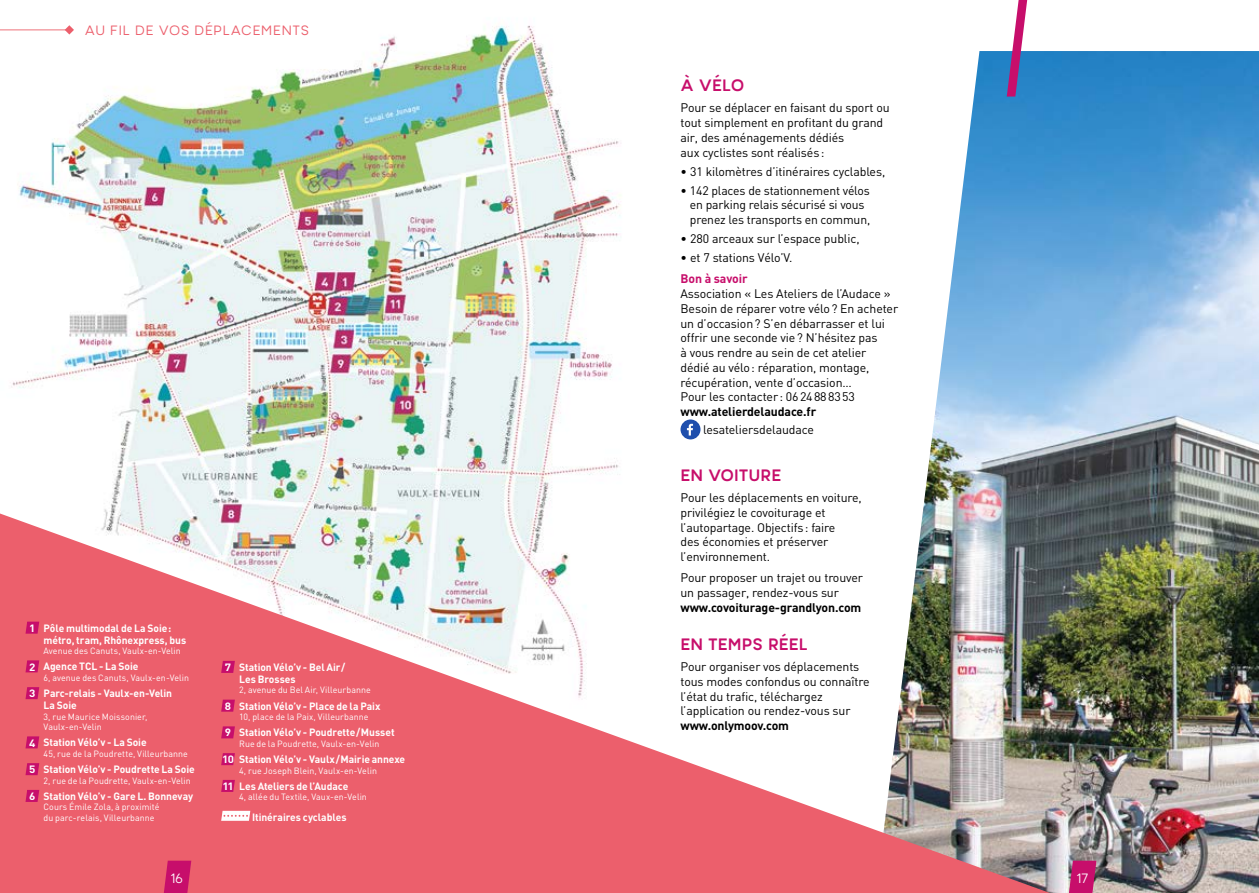
<style>
.page{position:relative;width:1259px;height:893px;background:#fff}
.page>*{position:absolute;margin:0;border:0;box-sizing:border-box;transform-origin:0 0}
.t1{font:700 16.5px "Minimo";color:#c70e6b}
.t2{font:13.5px "Minimo";letter-spacing:.05em;color:#ec5f6c}
.t3{font:13.5px "Minimo";color:#fff}
.t4{font:12.3px/14.7px "DIN";letter-spacing:-.01em;color:#000}
.t5{font:700 12.3px "DIN";letter-spacing:-.01em;color:#000}
.t6{font:700 12.3px "DIN";letter-spacing:-.01em;color:#c70e6b}
.t7{font:700 10.5px/12px "DIN";letter-spacing:-.01em;color:#fff;scale:1.1 1}
.t8{font:700 10.5px "DIN";letter-spacing:-.01em;color:#fff}
.t9{font:9px/10.5px "DIN";letter-spacing:.005em;color:#fff}
</style>
<div class="page">
<img style="left:922px;top:51px;width:337px;height:842px">
<img style="left:0;top:25px;width:621px;height:488px">
<svg style="left:0;top:513px;width:1050px;height:380px;fill:#ec5f6c"></svg>
<svg style="left:26px;top:622px;width:13px;height:12px"></svg>
<div style="left:28px;top:622px;width:9px;height:11px;background:#c70e6b"></div>
<svg style="left:26px;top:660px;width:13px;height:12px"></svg>
<div style="left:28px;top:661px;width:9px;height:11px;background:#c70e6b"></div>
<svg style="left:26px;top:687px;width:13px;height:12px"></svg>
<div style="left:28px;top:688px;width:9px;height:10px;background:#c70e6b"></div>
<svg style="left:26px;top:736px;width:13px;height:12px"></svg>
<div style="left:28px;top:737px;width:9px;height:11px;background:#c70e6b"></div>
<svg style="left:26px;top:763px;width:13px;height:12px"></svg>
<div style="left:28px;top:764px;width:9px;height:10px;background:#c70e6b"></div>
<svg style="left:26px;top:790px;width:13px;height:12px"></svg>
<div style="left:28px;top:790px;width:9px;height:11px;background:#c70e6b"></div>
<svg style="left:221px;top:661px;width:14px;height:12px"></svg>
<div style="left:223px;top:661px;width:10px;height:11px;background:#c70e6b"></div>
<svg style="left:221px;top:700px;width:14px;height:12px"></svg>
<div style="left:223px;top:700px;width:10px;height:11px;background:#c70e6b"></div>
<svg style="left:221px;top:726px;width:14px;height:12px"></svg>
<svg style="left:221px;top:753px;width:14px;height:12px"></svg>
<svg style="left:221px;top:780px;width:14px;height:12px"></svg>
<svg style="left:221px;top:811px;width:45px;height:10px"></svg>
<div style="left:680px;top:419px;width:20px;height:20px;background:#1f4fad;border-radius:50%"></div>
<svg style="left:687px;top:424px;width:6px;height:11px"></svg>
<hr style="left:0;top:30px;width:69px;height:1px;background:#ee7279">
<svg style="left:65px;top:25px;width:9px;height:10px"></svg>
<svg style="left:1006px;top:0;width:21px;height:97px"></svg>
<svg style="left:164px;top:861px;width:27px;height:32px"></svg>
<svg style="left:1069px;top:861px;width:27px;height:32px"></svg>
<p class="t2" style="left:85px;top:22px;width:226px">AU FIL DE VOS DÉPLACEMENTS</p>
<p class="t7" style="left:44px;top:621px;width:131px;text-indent:-14px">1 Pôle multimodal de La Soie: métro, tram, Rhônexpress, bus</p>
<p class="t9" style="left:44px;top:645px;width:139px">Avenue des Canuts, Vaulx-en-Velin</p>
<p class="t7" style="left:29px;top:660px;width:101px">2 Agence TCL - La Soie</p>
<p class="t9" style="left:44px;top:672px;width:147px">6, avenue des Canuts, Vaulx-en-Velin</p>
<p class="t7" style="left:44px;top:687px;width:118px;text-indent:-14px">3 Parc-relais - Vaulx-en-Velin<br>La Soie</p>
<p class="t9" style="left:44px;top:711px;width:105px">3, rue Maurice Moissonier,<br>Vaulx-en-Velin</p>
<p class="t7" style="left:29px;top:736px;width:108px">4 Station Vélo’v - La Soie</p>
<p class="t9" style="left:44px;top:748px;width:146px">45, rue de la Poudrette, Villeurbanne</p>
<p class="t7" style="left:29px;top:763px;width:152px">5 Station Vélo’v - Poudrette La Soie</p>
<p class="t9" style="left:44px;top:775px;width:149px">2, rue de la Poudrette, Vaulx-en-Velin</p>
<p class="t7" style="left:29px;top:789px;width:151px">6 Station Vélo’v - Gare L. Bonnevay</p>
<p class="t9" style="left:44px;top:802px;width:117px">Cours Émile Zola, à proximité du parc-relais, Villeurbanne</p>
<p class="t7" style="left:239px;top:660px;width:98px;text-indent:-14px">7 Station Vélo’v - Bel Air/<br>Les Brosses</p>
<p class="t9" style="left:239px;top:685px;width:133px">2, avenue du Bel Air, Villeurbanne</p>
<p class="t7" style="left:225px;top:699px;width:143px">8 Station Vélo’v - Place de la Paix</p>
<p class="t9" style="left:239px;top:711px;width:131px">10, place de la Paix, Villeurbanne</p>
<p class="t7" style="left:225px;top:726px;width:156px">9 Station Vélo’v - Poudrette/Musset</p>
<p class="t9" style="left:239px;top:738px;width:142px">Rue de la Poudrette, Vaulx-en-Velin</p>
<p class="t7" style="left:222px;top:753px;width:168px">10 Station Vélo’v - Vaulx/Mairie annexe</p>
<p class="t9" style="left:239px;top:765px;width:139px">4, rue Joseph Blein, Vaulx-en-Velin</p>
<p class="t7" style="left:222px;top:779px;width:116px">11 Les Ateliers de l’Audace</p>
<p class="t9" style="left:239px;top:792px;width:129px">4, allée du Textile, Vaux-en-Velin</p>
<p class="t8" style="left:252px;top:810px;width:96px">Itinéraires cyclables</p>
<h1 class="t1" style="left:680px;top:74px;width:65px">À VÉLO</h1>
<p class="t4" style="left:680px;top:100px;width:211px">Pour se déplacer en faisant du sport ou tout simplement en profitant du grand air, des aménagements dédiés<br>aux cyclistes sont réalisés:</p>
<p class="t4" style="left:680px;top:164px;width:206px">• 31 kilomètres d’itinéraires cyclables,</p>
<p class="t4" style="left:690px;top:183px;width:182px;text-indent:-9px">• 142 places de stationnement vélos en parking relais sécurisé si vous prenez les transports en commun,</p>
<p class="t4" style="left:680px;top:231px;width:181px">• 280 arceaux sur l’espace public,</p>
<p class="t4" style="left:680px;top:250px;width:113px">• et 7 stations Vélo’V.</p>
<p class="t6" style="left:680px;top:271px;width:69px">Bon à savoir</p>
<p class="t4" style="left:680px;top:286px;width:219px">Association « Les Ateliers de l’Audace » Besoin de réparer votre vélo? En acheter un d’occasion? S’en débarrasser et lui offrir une seconde vie? N’hésitez pas<br>à vous rendre au sein de cet atelier dédié au vélo: réparation, montage, récupération, vente d’occasion…<br>Pour les contacter: 0624888353</p>
<p class="t5" style="left:680px;top:404px;width:137px">www.atelierdelaudace.fr</p>
<p class="t4" style="left:703px;top:422px;width:112px">lesateliersdelaudace</p>
<h1 class="t1" style="left:680px;top:464px;width:102px">EN VOITURE</h1>
<p class="t4" style="left:680px;top:490px;width:183px">Pour les déplacements en voiture, privilégiez le covoiturage et l’autopartage. Objectifs: faire<br>des économies et préserver l’environnement.</p>
<p class="t4" style="left:680px;top:570px;width:184px">Pour proposer un trajet ou trouver un passager, rendez-vous sur</p>
<p class="t5" style="left:680px;top:599px;width:182px">www.covoiturage-grandlyon.com</p>
<h1 class="t1" style="left:680px;top:633px;width:129px">EN TEMPS RÉEL</h1>
<p class="t4" style="left:680px;top:659px;width:191px">Pour organiser vos déplacements tous modes confondus ou connaître l’état du trafic, téléchargez l’application ou rendez-vous sur</p>
<p class="t5" style="left:680px;top:718px;width:110px">www.onlymoov.com</p>
<p class="t3" style="left:171px;top:870px;width:14px">16</p>
<p class="t3" style="left:1077px;top:870px;width:13px">17</p>
</div>
